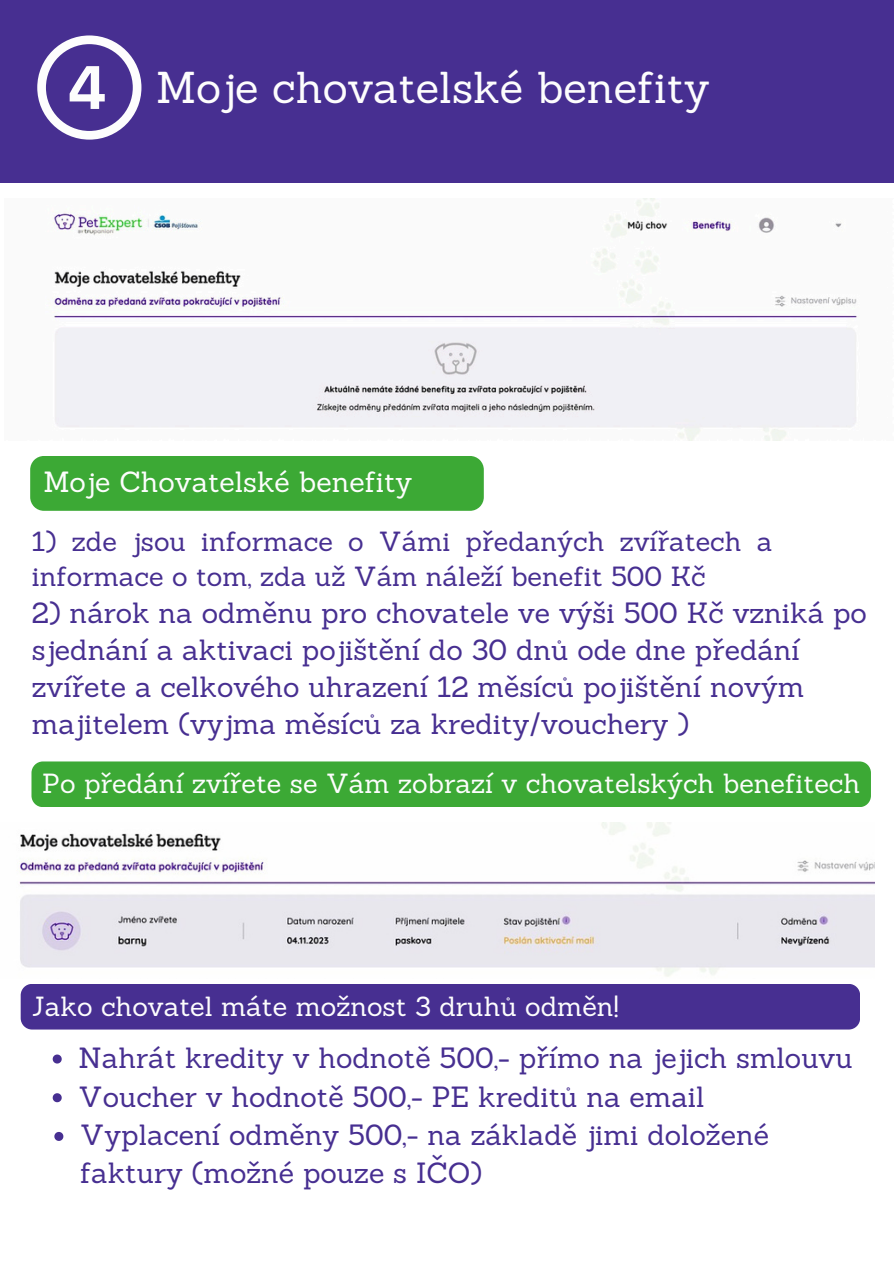
<style>
.page{position:relative;width:894px;height:1264px;background:#fff}
.page>*{position:absolute;margin:0;border:0;box-sizing:border-box;transform-origin:0 0}
.t1{font:43.5px "Sanchez";color:#fdfdfd}
.t2{font:28.5px/37.2px "Sanchez";color:#472f91}
.t3{font:28.5px "Sanchez";color:#fdfdfd}
.t4{font:27px "Sanchez";color:#fdfdfd}
.t5{font:27px/34.8px "Sanchez";color:#472f91}
</style>
<div class="page">
<div style="left:0;top:0;width:893px;height:183px;background:#472f91"></div>
<img style="left:52px;top:199px;width:806px;height:242px">
<img style="left:19px;top:823px;width:855px;height:154px">
<div style="left:30px;top:456px;width:453px;height:55px;background:#3ca935"></div>
<div style="left:31px;top:761px;width:839px;height:46px;background:#3ca935;border-radius:11px"></div>
<svg style="left:37px;top:35px;width:104px;height:105px"></svg>
<div style="left:21px;top:983px;width:838px;height:46px;background:#472f91;border-radius:11px"></div>
<svg style="left:53px;top:1054px;width:9px;height:9px"></svg>
<svg style="left:53px;top:1093px;width:9px;height:9px"></svg>
<svg style="left:54px;top:1132px;width:9px;height:8px"></svg>
<p class="t1" style="left:156px;top:60px;width:555px">Moje chovatelské benefity</p>
<p class="t3" style="left:43px;top:463px;width:370px">Moje Chovatelské benefity</p>
<p class="t5" style="left:32px;top:523px;width:741px">1) zde jsou informace o Vámi předaných zvířatech a informace o tom, zda už Vám náleží benefit 500 Kč</p>
<p class="t2" style="left:32px;top:594px;width:836px">2) nárok na odměnu pro chovatele ve výši 500 Kč vzniká po sjednání a aktivaci pojištění do 30 dnů ode dne předání zvířete a celkového uhrazení 12 měsíců pojištění novým majitelem (vyjma měsíců za kredity/vouchery )</p>
<p class="t4" style="left:42px;top:766px;width:819px">Po předání zvířete se Vám zobrazí v chovatelských benefitech</p>
<p class="t4" style="left:32px;top:989px;width:588px">Jako chovatel máte možnost 3 druhů odměn!</p>
<p class="t2" style="left:79px;top:1039px;width:775px">Nahrát kredity v hodnotě 500,- přímo na jejich smlouvu</p>
<p class="t2" style="left:79px;top:1077px;width:627px">Voucher v hodnotě 500,- PE kreditů na email</p>
<p class="t2" style="left:80px;top:1116px;width:690px">Vyplacení odměny 500,- na základě jimi doložené faktury (možné pouze s IČO)</p>
</div>
